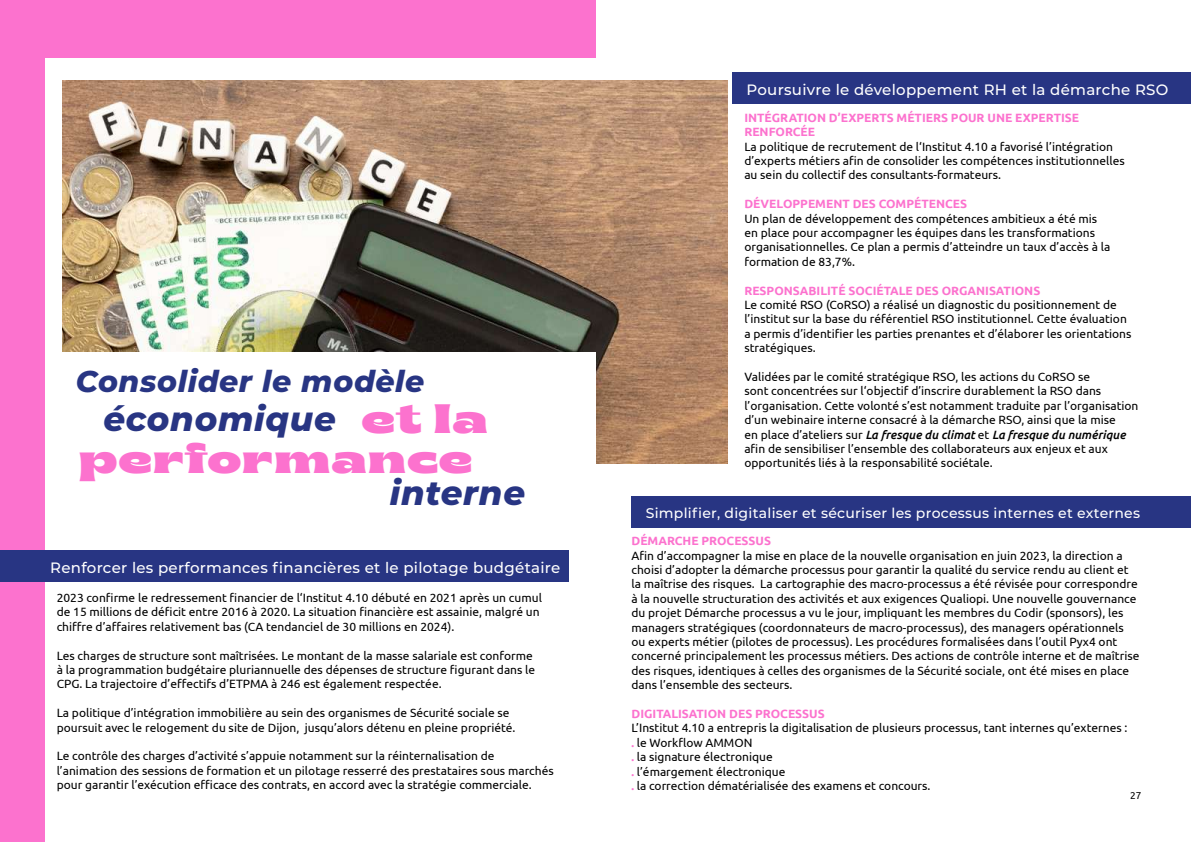
<style>
.page{position:relative;width:1191px;height:842px;background:#fff}
.page>*{position:absolute;margin:0;border:0;box-sizing:border-box;transform-origin:0 0}
.t1{font:900 semi-expanded 41px "Brice";letter-spacing:.02em;color:#fc72ce}
.t2{font:italic 800 34px/74.2px "Montserrat";letter-spacing:.02em;color:#283583}
.t3{font:italic 800 30px "Montserrat";letter-spacing:.02em;color:#283583}
.t4{font:500 15px "Montserrat";letter-spacing:.02em;color:#fff}
.t5{font:500 14px "Montserrat";letter-spacing:.02em;color:#fff}
.t6{font:12px/14.4px "Ubuntu";color:#000}
.t7{font:700 12px/14.4px "Ubuntu";color:#fc72ce}
.t8{font:10px "Ubuntu";color:#000}
.s1{font-family:"Brice";font-weight:900;font-style:normal;font-stretch:semi-expanded;font-size:41px;color:#fc72ce}
.s2{font-weight:500;font-style:italic}
.s3{font-weight:700;font-size:11px;color:#fc72ce}
</style>
<div class="page">
<div style="left:0;top:0;width:595px;height:842px;background:#fc72ce"></div>
<div style="left:45px;top:59px;width:596px;height:783px;background:#fff"></div>
<img style="left:62px;top:81px;width:665px;height:382px">
<div style="left:631px;top:496px;width:560px;height:31px;background:#283583"></div>
<div style="left:732px;top:72px;width:459px;height:31px;background:#283583"></div>
<div style="left:36px;top:550px;width:532px;height:31px;background:#283583"></div>
<div style="left:51px;top:352px;width:544px;height:140px;background:#fff"></div>
<div style="left:0;top:550px;width:40px;height:31px;background:#283583"></div>
<h3 class="t3" style="left:76px;top:359px;width:350px">Consolider le modèle</h3>
<h2 class="t2" style="left:390px;top:380px;width:137px;text-indent:-286px">économique <span class="s1">et la </span>interne</h2>
<h1 class="t1" style="left:78px;top:440px;width:395px">performance</h1>
<p class="t4" style="left:50px;top:557px;width:512px">Renforcer les performances financières et le pilotage budgétaire</p>
<p class="t6" style="left:57px;top:590px;width:487px">2023 confirme le redressement financier de l‘Institut 4.10 débuté en 2021 après un cumul de 15 millions de déficit entre 2016 à 2020. La situation financière est assainie, malgré un chiffre d’affaires relativement bas (CA tendanciel de 30 millions en 2024).</p>
<p class="t6" style="left:57px;top:648px;width:480px">Les charges de structure sont maîtrisées. Le montant de la masse salariale est conforme à la programmation budgétaire pluriannuelle des dépenses de structure figurant dans le<br>CPG. La trajectoire d’effectifs d’ETPMA à 246 est également respectée.</p>
<p class="t6" style="left:57px;top:705px;width:460px">La politique d’intégration immobilière au sein des organismes de Sécurité sociale se poursuit avec le relogement du site de Dijon, jusqu’alors détenu en pleine propriété.</p>
<p class="t6" style="left:57px;top:748px;width:498px">Le contrôle des charges d’activité s’appuie notamment sur la réinternalisation de l’animation des sessions de formation et un pilotage resserré des prestataires sous marchés pour garantir l’exécution efficace des contrats, en accord avec la stratégie commerciale.</p>
<p class="t4" style="left:746px;top:79px;width:423px">Poursuivre le développement RH et la démarche RSO</p>
<p class="t7" style="left:744px;top:110px;width:336px">INTÉGRATION D’EXPERTS MÉTIERS POUR UNE EXPERTISE<br>RENFORCÉE</p>
<p class="t6" style="left:744px;top:139px;width:382px">La politique de recrutement de l‘Institut 4.10 a favorisé l’intégration d’experts métiers afin de consolider les compétences institutionnelles au sein du collectif des consultants-formateurs.</p>
<p class="t7" style="left:744px;top:197px;width:224px">DÉVELOPPEMENT DES COMPÉTENCES</p>
<p class="t6" style="left:744px;top:211px;width:367px">Un plan de développement des compétences ambitieux a été mis en place pour accompagner les équipes dans les transformations organisationnelles. Ce plan a permis d’atteindre un taux d’accès à la formation de 83,7%.</p>
<p class="t7" style="left:744px;top:283px;width:297px">RESPONSABILITÉ SOCIÉTALE DES ORGANISATIONS</p>
<p class="t6" style="left:744px;top:297px;width:389px">Le comité RSO (CoRSO) a réalisé un diagnostic du positionnement de l’institut sur la base du référentiel RSO institutionnel. Cette évaluation a permis d’identifier les parties prenantes et d’élaborer les orientations stratégiques.</p>
<p class="t6" style="left:744px;top:369px;width:396px">Validées par le comité stratégique RSO, les actions du CoRSO se<br>sont concentrées sur l‘objectif d’inscrire durablement la RSO dans l’organisation. Cette volonté s’est notamment traduite par l’organisation d’un webinaire interne consacré à la démarche RSO, ainsi que la mise<br>en place d’ateliers sur <span class="s2">La fresque du climat</span> et <span class="s2">La fresque du numérique </span>afin de sensibiliser l’ensemble des collaborateurs aux enjeux et aux opportunités liés à la responsabilité sociétale.</p>
<p class="t5" style="left:645px;top:504px;width:496px">Simplifier, digitaliser et sécuriser les processus internes et externes</p>
<p class="t7" style="left:631px;top:533px;width:141px">DÉMARCHE PROCESSUS</p>
<p class="t6" style="left:631px;top:548px;width:509px">Afin d’accompagner la mise en place de la nouvelle organisation en juin 2023, la direction a choisi d’adopter la démarche processus pour garantir la qualité du service rendu au client et la maîtrise des risques. La cartographie des macro-processus a été révisée pour correspondre à la nouvelle structuration des activités et aux exigences Qualiopi. Une nouvelle gouvernance du projet Démarche processus a vu le jour, impliquant les membres du Codir (sponsors), les managers stratégiques (coordonnateurs de macro-processus), des managers opérationnels ou experts métier (pilotes de processus). Les procédures formalisées dans l’outil Pyx4 ont concerné principalement les processus métiers. Des actions de contrôle interne et de maîtrise des risques, identiques à celles des organismes de la Sécurité sociale, ont été mises en place dans l’ensemble des secteurs.</p>
<p class="t7" style="left:631px;top:706px;width:195px">DIGITALISATION DES PROCESSUS</p>
<p class="t6" style="left:631px;top:720px;width:497px">L’Institut 4.10 a entrepris la digitalisation de plusieurs processus, tant internes qu’externes : <span class="s3">.</span> le Workflow AMMON<br><span class="s3">.</span> la signature électronique<br><span class="s3">.</span> l’émargement électronique<br><span class="s3">.</span> la correction dématérialisée des examens et concours.</p>
<p class="t8" style="left:1130px;top:789px;width:13px">27</p>
</div>
